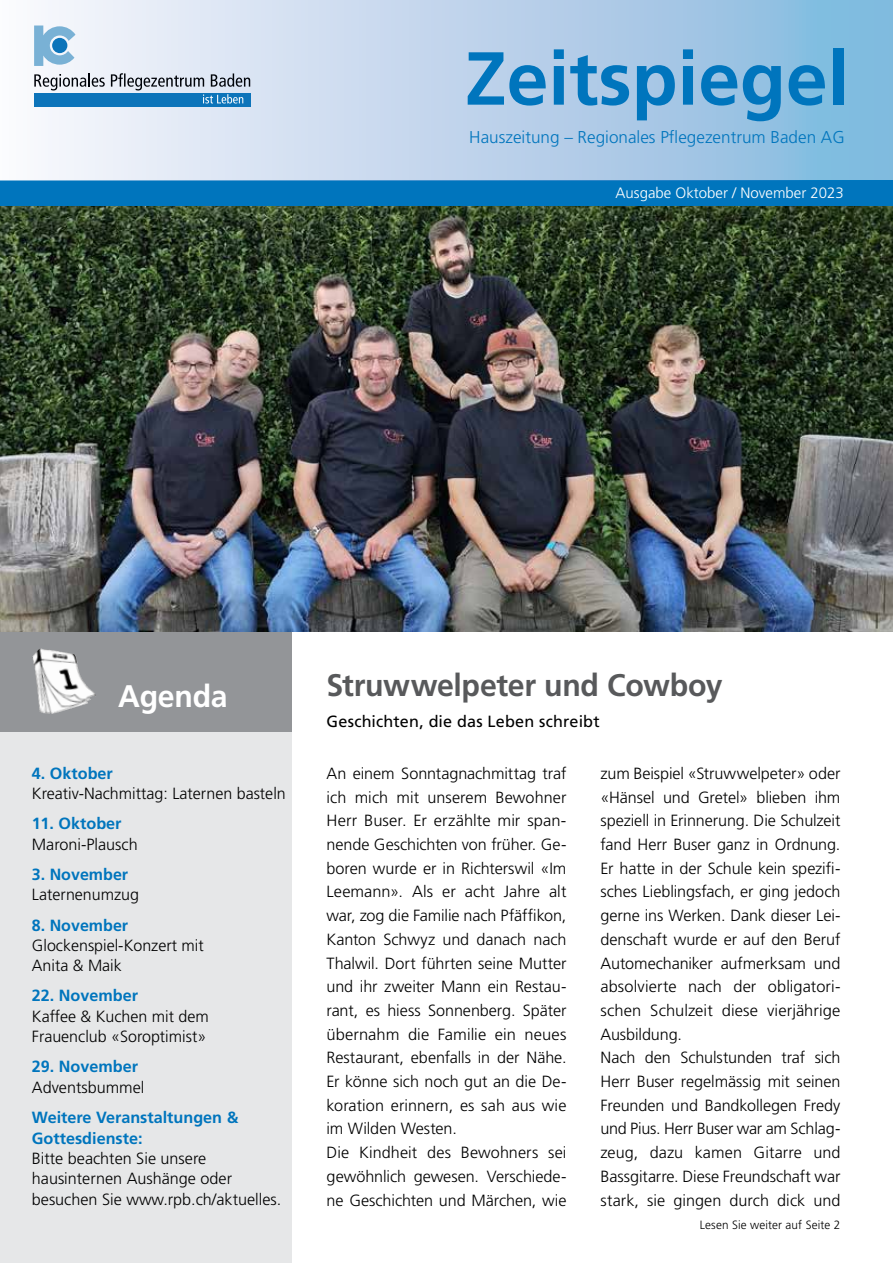
<style>
.page{position:relative;width:893px;height:1263px;background:#fff}
.page>*{position:absolute;margin:0;border:0;box-sizing:border-box;transform-origin:0 0}
.t1{font:700 75px "Frutiger LT Std";color:#0075bd}
.t2{font:700 31.2px "Frutiger LT Std";letter-spacing:-.01em;color:#58595b}
.t3{font:700 31.2px "Frutiger LT Std";letter-spacing:-.01em;color:#fff}
.t4{font:300 17.1px "Frutiger LT Std";color:#0075bd}
.t5{font:300 16.2px/23.7px "Frutiger LT Std";color:#000}
.t6{font:700 16.2px/21px "Frutiger LT Std";color:#0075bd}
.t7{font:16.2px "Frutiger LT Std";letter-spacing:.01em;color:#000}
.t8{font:300 15px "Frutiger LT Std";color:#fff}
.t9{font:300 12px "Frutiger LT Std";letter-spacing:.01em;color:#000}
</style>
<div class="page">
<div style="left:0;top:631px;width:292px;height:632px;background:#e6e7e8"></div>
<div style="left:0;top:181px;width:893px;height:25px;background:#0075bd"></div>
<div style="left:0;top:631px;width:292px;height:100px;background:#939598"></div>
<img style="left:32px;top:649px;width:34px;height:65px">
<div style="left:0;top:0;width:893px;height:181px;background:linear-gradient(to right,#fbf6fc,#83b7de)"></div>
<svg style="left:34px;top:73px;width:71px;height:17px"></svg>
<div style="left:34px;top:93px;width:217px;height:13px;background:#0c74ba"></div>
<svg style="left:111px;top:73px;width:139px;height:30px"></svg>
<svg style="left:34px;top:26px;width:41px;height:40px"></svg>
<img style="left:0;top:206px;width:893px;height:425px">
<h1 class="t1" style="left:465px;top:35px;width:385px">Zeitspiegel</h1>
<p class="t4" style="left:469px;top:127px;width:377px">Hauszeitung – Regionales Pflegezentrum Baden AG</p>
<p class="t8" style="left:615px;top:184px;width:230px">Ausgabe Oktober / November 2023</p>
<h2 class="t3" style="left:118px;top:678px;width:111px">Agenda</h2>
<p class="t6" style="left:32px;top:763px;width:83px">4. Oktober</p>
<p class="t5" style="left:32px;top:782px;width:255px">Kreativ-Nachmittag: Laternen basteln</p>
<p class="t6" style="left:32px;top:813px;width:91px">11. Oktober</p>
<p class="t5" style="left:32px;top:832px;width:107px">Maroni-Plausch</p>
<p class="t6" style="left:32px;top:864px;width:98px">3. November</p>
<p class="t5" style="left:32px;top:883px;width:109px">Laternenumzug</p>
<p class="t6" style="left:32px;top:914px;width:98px">8. November</p>
<p class="t5" style="left:32px;top:935px;width:173px;line-height:20.2px">Glockenspiel-Konzert mit<br>Anita &amp; Maik</p>
<p class="t6" style="left:32px;top:985px;width:108px">22. November</p>
<p class="t5" style="left:32px;top:1006px;width:179px;line-height:20.2px">Kaffee &amp; Kuchen mit dem<br>Frauenclub «Soroptimist»</p>
<p class="t6" style="left:32px;top:1056px;width:108px">29. November</p>
<p class="t5" style="left:32px;top:1075px;width:114px">Adventsbummel</p>
<p class="t6" style="left:32px;top:1107px;width:208px">Weitere Veranstaltungen &amp;<br>Gottesdienste:</p>
<p class="t5" style="left:32px;top:1149px;width:251px;line-height:20.2px">Bitte beachten Sie unsere hausinternen Aushänge oder besuchen Sie www.rpb.ch/aktuelles.</p>
<h2 class="t2" style="left:326px;top:667px;width:398px">Struwwelpeter und Cowboy</h2>
<p class="t7" style="left:326px;top:712px;width:275px">Geschichten, die das Leben schreibt</p>
<p class="t5" style="left:326px;top:762px;width:241px">An einem Sonntagnachmittag traf ich mich mit unserem Bewohner<br>Herr Buser. Er erzählte mir span&shy;nende Geschichten von früher. Ge&shy;boren wurde er in Richterswil «Im<br>Leemann». Als er acht Jahre alt war, zog die Familie nach Pfäffikon,<br>Kanton Schwyz und danach nach<br>Thalwil. Dort führten seine Mutter und ihr zweiter Mann ein Restau&shy;rant, es hiess Sonnenberg. Später übernahm die Familie ein neues<br>Restaurant, ebenfalls in der Nähe.<br>Er könne sich noch gut an die De&shy;koration erinnern, es sah aus wie im Wilden Westen.<br>Die Kindheit des Bewohners sei gewöhnlich gewesen. Verschiede&shy;ne Geschichten und Märchen, wie</p>
<p class="t5" style="left:600px;top:762px;width:241px">zum Beispiel «Struwwelpeter» oder «Hänsel und Gretel» blieben ihm speziell in Erinnerung. Die Schulzeit fand Herr Buser ganz in Ordnung.<br>Er hatte in der Schule kein spezifi&shy;sches Lieblingsfach, er ging jedoch gerne ins Werken. Dank dieser Lei&shy;denschaft wurde er auf den Beruf<br>Automechaniker aufmerksam und absolvierte nach der obligatori&shy;schen Schulzeit diese vierjährige<br>Ausbildung.<br>Nach den Schulstunden traf sich<br>Herr Buser regelmässig mit seinen<br>Freunden und Bandkollegen Fredy und Pius. Herr Buser war am Schlag&shy;zeug, dazu kamen Gitarre und<br>Bassgitarre. Diese Freundschaft war stark, sie gingen durch dick und</p>
<p class="t9" style="left:700px;top:1218px;width:142px">Lesen Sie weiter auf Seite 2</p>
</div>
